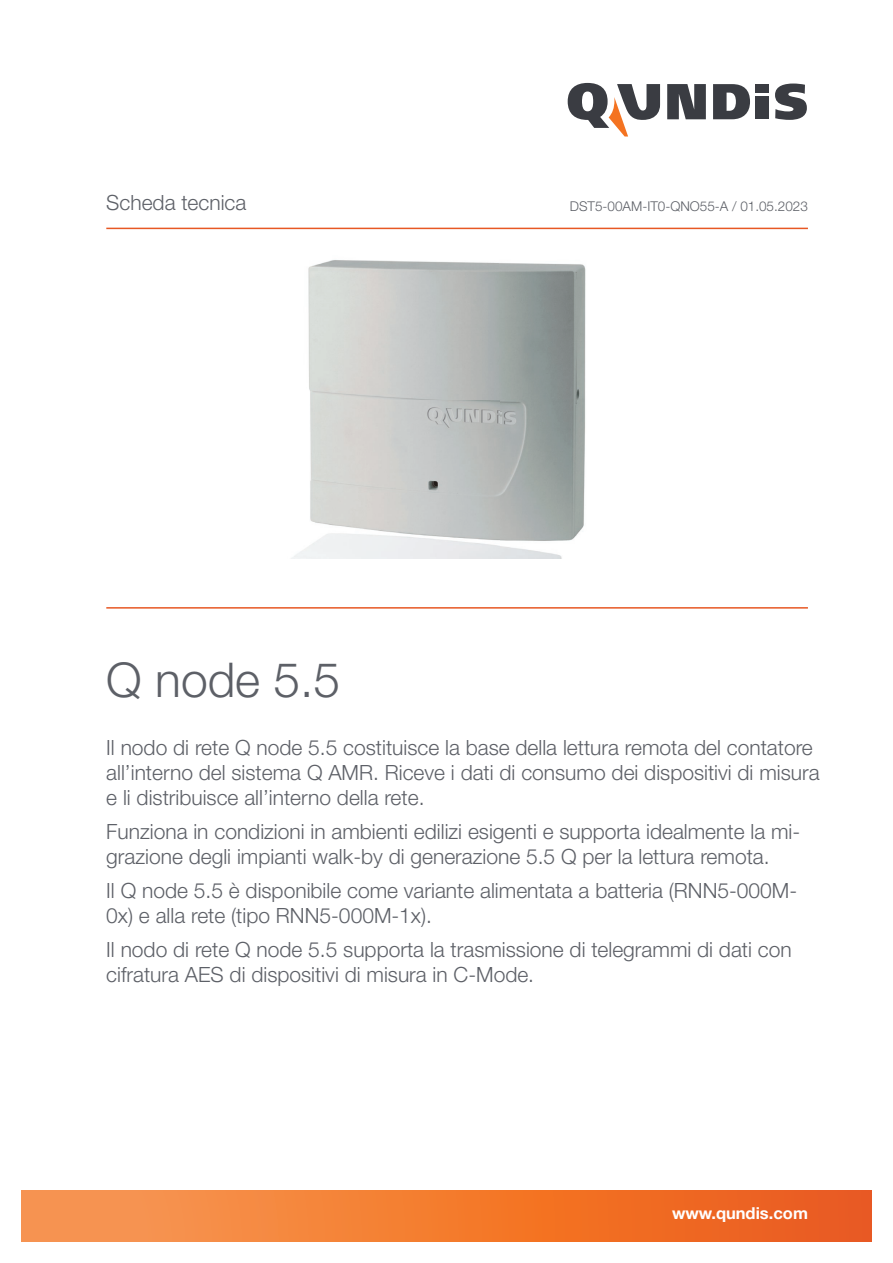
<style>
.page{position:relative;width:893px;height:1263px;background:#fff}
.page>*{position:absolute;margin:0;border:0;box-sizing:border-box;transform-origin:0 0}
.t1{font:300 48px "Helvetica Neue LT Pro";color:#5d6067}
.t2{font:300 21px/25.2px "Helvetica Neue LT Pro";color:#5d6067}
.t3{font:700 16.5px "Helvetica Neue LT Pro";color:#fff}
.t4{font:300 13.5px "Helvetica Neue LT Pro";color:#5d6067}
</style>
<div class="page">
<img style="left:292px;top:260px;width:294px;height:298px">
<hr style="left:106px;top:607px;width:702px;height:2px;background:#e75824">
<hr style="left:106px;top:228px;width:702px;height:1px;background:#e75824">
<div style="left:21px;top:1191px;width:851px;height:51px;background:linear-gradient(to right,#f99b51,#ec5a16)"></div>
<svg style="left:667px;top:84px;width:39px;height:35px"></svg>
<svg style="left:568px;top:83px;width:92px;height:53px"></svg>
<svg style="left:713px;top:84px;width:37px;height:35px"></svg>
<div style="left:756px;top:84px;width:13px;height:9px;background:#3a3c42"></div>
<div style="left:756px;top:97px;width:13px;height:22px;background:#3a3c42"></div>
<svg style="left:775px;top:84px;width:32px;height:36px"></svg>
<p class="t2" style="left:106px;top:190px;width:142px">Scheda tecnica</p>
<p class="t4" style="left:570px;top:198px;width:240px">DST5-00AM-IT0-QNO55-A / 01.05.2023</p>
<h1 class="t1" style="left:106px;top:651px;width:235px">Q node 5.5</h1>
<p class="t2" style="left:106px;top:734px;width:715px">Il nodo di rete Q node 5.5 costituisce la base della lettura remota del contatore all’interno del sistema Q AMR. Riceve i dati di consumo dei dispositivi di misura e li distribuisce all’interno della rete.</p>
<p class="t2" style="left:106px;top:818px;width:695px">Funziona in condizioni in ambienti edilizi esigenti e supporta idealmente la mi&shy;grazione degli impianti walk-by di generazione 5.5 Q per la lettura remota.</p>
<p class="t2" style="left:106px;top:877px;width:692px">Il Q node 5.5 è disponibile come variante alimentata a batteria (RNN5-000M-<br>0x) e alla rete (tipo RNN5-000M-1x).</p>
<p class="t2" style="left:106px;top:936px;width:687px">Il nodo di rete Q node 5.5 supporta la trasmissione di telegrammi di dati con cifratura AES di dispositivi di misura in C-Mode.</p>
<p class="t3" style="left:672px;top:1203px;width:137px">www.qundis.com</p>
</div>
